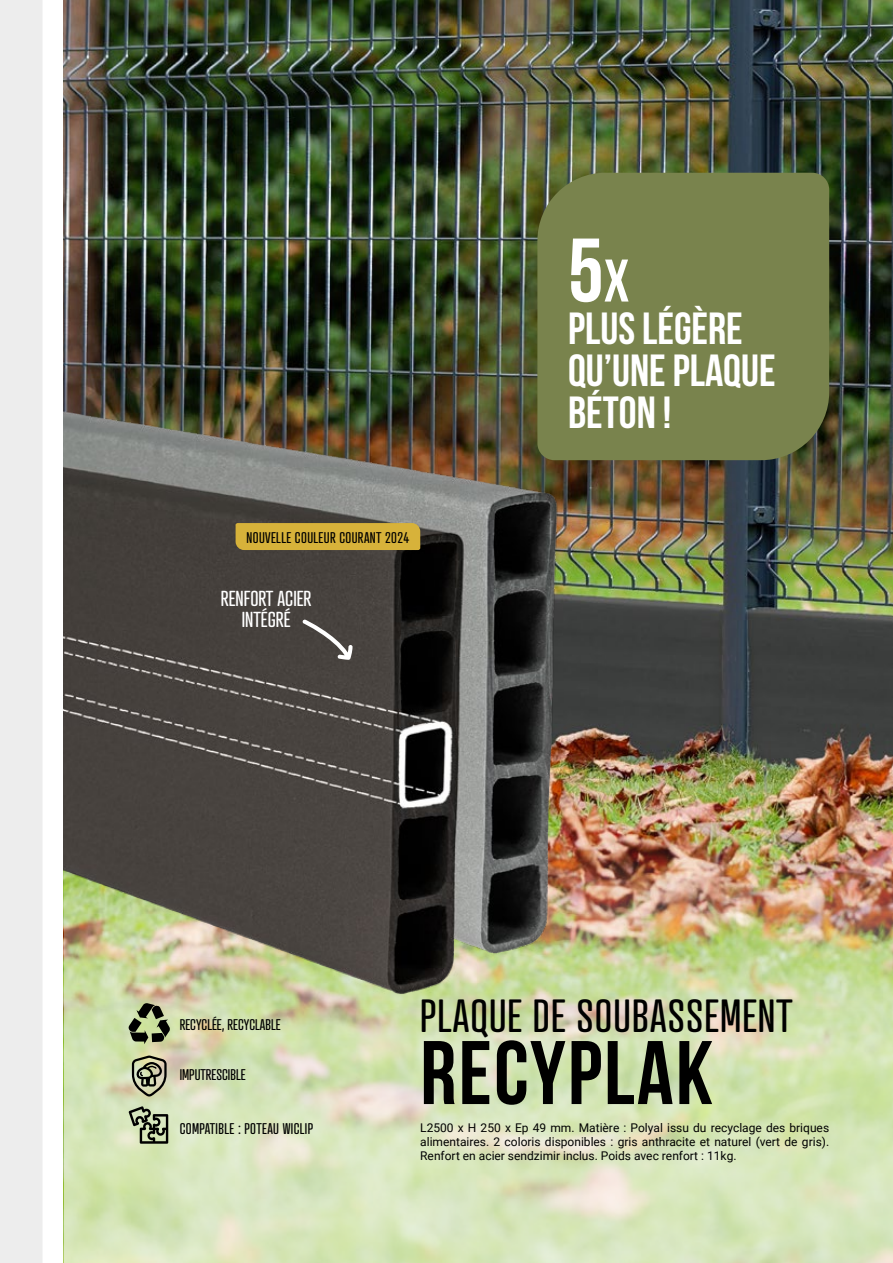
<style>
.page{position:relative;width:893px;height:1263px;background:#fff}
.page>*{position:absolute;margin:0;border:0;box-sizing:border-box;transform-origin:0 0}
.t1{font:700 90px "Bebas Neue";letter-spacing:.025em;color:#000}
.t2{font:700 90px "Bebas Neue";color:#fff}
.t3{font:700 45px/42px "Bebas Neue";color:#fff}
.t4{font:45px "Atrament";letter-spacing:.025em;color:#000}
.t5{font:21px/21px "Atrament";color:#fff;text-align:center}
.t6{font:15px "Atrament";letter-spacing:.025em;color:#000}
.t7{font:15px "Atrament";color:#000}
.t8{font:12px/14.4px "Roboto";color:#000;text-align:justify}
.s1{font-size:60px}
</style>
<div class="page">
<div style="left:0;top:0;width:42px;height:1263px;background:#ededed"></div>
<img style="left:64px;top:0;width:829px;height:806px">
<img style="left:64px;top:806px;width:829px;height:457px">
<img style="left:64px;top:346px;width:551px;height:675px">
<svg style="left:129px;top:1106px;width:39px;height:38px"></svg>
<div style="left:537px;top:173px;width:292px;height:287px;background:#79834d"></div>
<svg style="left:129px;top:1003px;width:41px;height:41px;background:#777f60"></svg>
<svg style="left:132px;top:1055px;width:35px;height:41px"></svg>
<svg style="left:302px;top:619px;width:51px;height:41px;background:#635f5c"></svg>
<div style="left:236px;top:523px;width:184px;height:27px;background:#d7b23a"></div>
<p class="t6" style="left:247px;top:528px;width:164px">NOUVELLE COULEUR COURANT 2024</p>
<h3 class="t5" style="left:221px;top:588px;width:92px">RENFORT ACIER<br>INTÉGRÉ</h3>
<h1 class="t2" style="left:568px;top:221px;width:63px">5<span class="s1">X</span></h1>
<h2 class="t3" style="left:568px;top:306px;width:209px">PLUS LÉGÈRE<br>QU’UNE PLAQUE<br>BÉTON !</h2>
<p class="t7" style="left:180px;top:1015px;width:102px">RECYCLÉE, RECYCLABLE</p>
<p class="t7" style="left:180px;top:1065px;width:67px">IMPUTRESCIBLE</p>
<p class="t6" style="left:180px;top:1119px;width:135px">COMPATIBLE : POTEAU WICLIP</p>
<h2 class="t4" style="left:420px;top:988px;width:374px">PLAQUE DE SOUBASSEMENT</h2>
<h1 class="t1" style="left:420px;top:1023px;width:294px">RECYPLAK</h1>
<p class="t8" style="left:420px;top:1119px;width:410px">L2500 x H 250 x Ep 49 mm. Matière : Polyal issu du recyclage des briques alimentaires. 2 coloris disponibles : gris anthracite et naturel (vert de gris).<br>Renfort en acier sendzimir inclus. Poids avec renfort : 11kg.</p>
</div>
